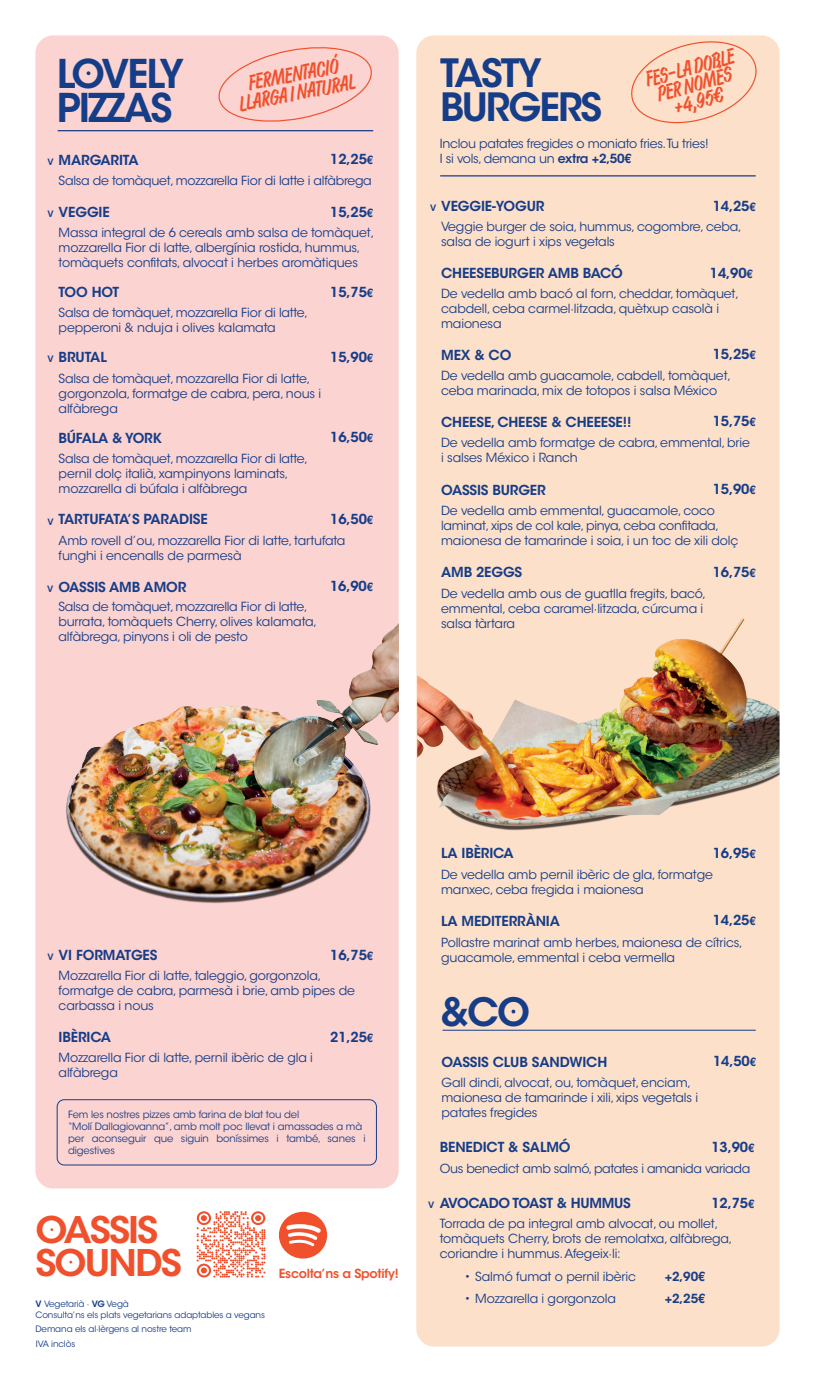
<style>
.page{position:relative;width:815px;height:1382px;background:#fff}
.page>*{position:absolute;margin:0;border:0;box-sizing:border-box;transform-origin:0 0}
.t1{font:600 39.38px/33.9px "ITC Avant Garde Std";letter-spacing:-.05em;color:#163d88}
.t2{font:600 38.75px/33.8px "ITC Avant Garde Std";letter-spacing:-.05em;color:#163d88}
.t3{font:600 36.5px/32.2px "ITC Avant Garde Std";letter-spacing:-.05em;color:#f0512c;scale:1.04 1}
.t4{font:18.75px/17.2px "Jaakko";color:#f0512c;text-align:center}
.t5{font:600 13.75px "ITC Avant Garde Std";letter-spacing:-.01em;color:#163d88}
.t6{font:12.5px/15px "ITC Avant Garde Std";letter-spacing:-.01em;color:#163d88}
.t7{font:600 12.5px "ITC Avant Garde Std";letter-spacing:-.02em;color:#f0512c}
.t8{font:600 12.5px "ITC Avant Garde Std";color:#163d88}
.t9{font:10px/12px "ITC Avant Garde Std";letter-spacing:-.01em;color:#163d88}
.t10{font:8.75px/11.2px "ITC Avant Garde Std";letter-spacing:-.01em;color:#163d88}
.t11{font:600 8.75px "ITC Avant Garde Std";color:#163d88}
.s1{font-size:8.75px}
.s2{font-size:11.25px}
.s3{font-weight:600}
</style>
<div class="page">
<div style="left:416px;top:35px;width:364px;height:1311px;background:#fde0ca;border-radius:18px"></div>
<img style="left:417px;top:605px;width:363px;height:243px">
<div style="left:35px;top:35px;width:364px;height:1153px;background:#fbd3d1;border-radius:18px"></div>
<img style="left:66px;top:599px;width:333px;height:309px">
<svg style="left:631px;top:41px;width:126px;height:83px"></svg>
<hr style="left:58px;top:130px;width:315px;height:1px;background:#163d88">
<hr style="left:440px;top:175px;width:316px;height:1px;background:#163d88">
<svg style="left:87px;top:71px;width:3px;height:4px"></svg>
<div style="left:57px;top:1099px;width:320px;height:66px;border:1px solid #163d88;border-radius:7px"></div>
<svg style="left:197px;top:1211px;width:68px;height:66px"></svg>
<svg style="left:279px;top:1212px;width:48px;height:46px"></svg>
<svg style="left:218px;top:47px;width:154px;height:75px"></svg>
<hr style="left:442px;top:1030px;width:314px;height:1px;background:#163d88">
<svg style="left:511px;top:1010px;width:4px;height:3px"></svg>
<h1 class="t1" style="left:57px;top:56px;width:129px">LOVELY<br>PIZZAS</h1>
<h3 class="t4" style="left:233px;top:77px;width:120px;line-height:18.8px;rotate:-11deg">FERMENTACIÓ<br>LLARGA I NATURAL</h3>
<p class="t5" style="left:47px;top:151px;width:93px"><span class="s1">V</span> MARGARITA</p>
<p class="t5" style="left:330px;top:151px;width:44px">12,25<span class="s2">€</span></p>
<p class="t6" style="left:59px;top:173px;width:315px">Salsa de tomàquet, mozzarella Fior di latte i alfàbrega</p>
<p class="t5" style="left:47px;top:203px;width:64px"><span class="s1">V</span> VEGGIE</p>
<p class="t5" style="left:330px;top:203px;width:44px">15,25<span class="s2">€</span></p>
<p class="t6" style="left:59px;top:225px;width:317px">Massa integral de 6 cereals amb salsa de tomàquet, mozzarella Fior di latte, albergínia rostida, hummus, tomàquets confitats, alvocat i herbes aromàtiques</p>
<p class="t5" style="left:59px;top:284px;width:62px">TOO HOT</p>
<p class="t5" style="left:330px;top:283px;width:44px">15,75<span class="s2">€</span></p>
<p class="t6" style="left:59px;top:305px;width:251px">Salsa de tomàquet, mozzarella Fior di latte, pepperoni &amp; nduja i olives kalamata</p>
<p class="t5" style="left:47px;top:349px;width:61px"><span class="s1">V</span> BRUTAL</p>
<p class="t5" style="left:330px;top:348px;width:44px">15,90<span class="s2">€</span></p>
<p class="t6" style="left:59px;top:371px;width:264px">Salsa de tomàquet, mozzarella Fior di latte, gorgonzola, formatge de cabra, pera, nous i alfàbrega</p>
<p class="t5" style="left:59px;top:429px;width:105px">BÚFALA &amp; YORK</p>
<p class="t5" style="left:330px;top:429px;width:44px">16,50<span class="s2">€</span></p>
<p class="t6" style="left:59px;top:451px;width:251px">Salsa de tomàquet, mozzarella Fior di latte, pernil dolç italià, xampinyons laminats, mozzarella di búfala i alfàbrega</p>
<p class="t5" style="left:47px;top:511px;width:162px"><span class="s1">V</span> TARTUFATA’S PARADISE</p>
<p class="t5" style="left:330px;top:511px;width:44px">16,50<span class="s2">€</span></p>
<p class="t6" style="left:59px;top:533px;width:288px">Amb rovell d’ou, mozzarella Fior di latte, tartufata funghi i encenalls de parmesà</p>
<p class="t5" style="left:47px;top:578px;width:141px"><span class="s1">V</span> OASSIS AMB AMOR</p>
<p class="t5" style="left:330px;top:577px;width:44px">16,90<span class="s2">€</span></p>
<p class="t6" style="left:58px;top:600px;width:260px">Salsa de tomàquet, mozzarella Fior di latte, burrata, tomàquets Cherry, olives kalamata, alfàbrega, pinyons i oli de pesto</p>
<h2 class="t2" style="left:440px;top:56px;width:164px">TASTY<br>BURGERS</h2>
<h3 class="t4" style="left:643px;top:72px;width:94px;rotate:-16deg">FES-LA DOBLE<br>PER NOMÉS +4,95€</h3>
<p class="t6" style="left:440px;top:136px;width:270px">Inclou patates fregides o moniato fries.Tu tries!<br>I si vols, demana un <span class="s3">extra +2,50€</span></p>
<p class="t5" style="left:441px;top:197px;width:105px">VEGGIE-YOGUR</p>
<p class="t5" style="left:713px;top:197px;width:44px">14,25<span class="s2">€</span></p>
<p class="t11" style="left:430px;top:202px;width:8px">V</p>
<p class="t6" style="left:441px;top:219px;width:302px">Veggie burger de soia, hummus, cogombre, ceba, salsa de iogurt i xips vegetals</p>
<p class="t5" style="left:441px;top:264px;width:183px">CHEESEBURGER AMB BACÓ</p>
<p class="t5" style="left:710px;top:264px;width:44px">14,90<span class="s2">€</span></p>
<p class="t6" style="left:441px;top:286px;width:299px">De vedella amb bacó al forn, cheddar, tomàquet, cabdell, ceba carmel·litzada, quètxup casolà i maionesa</p>
<p class="t5" style="left:441px;top:346px;width:72px">MEX &amp; CO</p>
<p class="t5" style="left:713px;top:345px;width:44px">15,25<span class="s2">€</span></p>
<p class="t6" style="left:441px;top:368px;width:291px">De vedella amb guacamole, cabdell, tomàquet, ceba marinada, mix de totopos i salsa México</p>
<p class="t5" style="left:441px;top:413px;width:192px">CHEESE, CHEESE &amp; CHEEESE!!</p>
<p class="t5" style="left:713px;top:413px;width:44px">15,75<span class="s2">€</span></p>
<p class="t6" style="left:441px;top:435px;width:310px">De vedella amb formatge de cabra, emmental, brie i salses México i Ranch</p>
<p class="t5" style="left:441px;top:481px;width:106px">OASSIS BURGER</p>
<p class="t5" style="left:713px;top:480px;width:44px">15,90<span class="s2">€</span></p>
<p class="t6" style="left:441px;top:504px;width:299px">De vedella amb emmental, guacamole, coco laminat, xips de col kale, pinya, ceba confitada, maionesa de tamarinde i soia, i un toc de xili dolç</p>
<p class="t5" style="left:441px;top:564px;width:83px">AMB 2EGGS</p>
<p class="t5" style="left:713px;top:563px;width:44px">16,75<span class="s2">€</span></p>
<p class="t6" style="left:441px;top:586px;width:267px">De vedella amb ous de guatlla fregits, bacó, emmental, ceba caramel·litzada, cúrcuma i salsa tàrtara</p>
<p class="t5" style="left:47px;top:946px;width:112px"><span class="s1">V</span> VI FORMATGES</p>
<p class="t5" style="left:330px;top:946px;width:44px">16,75<span class="s2">€</span></p>
<p class="t6" style="left:59px;top:968px;width:298px">Mozzarella Fior di latte, taleggio, gorgonzola, formatge de cabra, parmesà i brie, amb pipes de carbassa i nous</p>
<p class="t5" style="left:59px;top:1028px;width:54px">IBÈRICA</p>
<p class="t5" style="left:330px;top:1028px;width:44px">21,25<span class="s2">€</span></p>
<p class="t6" style="left:59px;top:1050px;width:256px">Mozzarella Fior di latte, pernil ibèric de gla i alfàbrega</p>
<p class="t9" style="left:68px;top:1108px;width:299px">Fem les nostres pizzes amb farina de blat tou del<br>“Molí Dallagiovanna”, amb molt poc llevat i amassades a mà per aconseguir que siguin boníssimes i també, sanes i digestives</p>
<h3 class="t3" style="left:35px;top:1214px;width:142px">OASSIS<br>SOUNDS</h3>
<p class="t10" style="left:35px;top:1298px;width:231px"><span class="s3">V</span> Vegetarià · <span class="s3">VG</span> Vegà<br>Consulta’ns els plats vegetarians adaptables a vegans</p>
<p class="t10" style="left:35px;top:1322px;width:158px;line-height:14.4px">Demana els al·lèrgens al nostre team<br>IVA inclòs</p>
<p class="t7" style="left:279px;top:1265px;width:121px">Escolta’ns a Spotify!</p>
<p class="t5" style="left:441px;top:845px;width:74px">LA IBÈRICA</p>
<p class="t5" style="left:713px;top:844px;width:44px">16,95<span class="s2">€</span></p>
<p class="t6" style="left:441px;top:867px;width:273px">De vedella amb pernil ibèric de gla, formatge manxec, ceba fregida i maionesa</p>
<p class="t5" style="left:441px;top:913px;width:120px">LA MEDITERRÀNIA</p>
<p class="t5" style="left:713px;top:911px;width:44px">14,25<span class="s2">€</span></p>
<p class="t6" style="left:441px;top:935px;width:303px">Pollastre marinat amb herbes, maionesa de cítrics, guacamole, emmental i ceba vermella</p>
<h2 class="t2" style="left:440px;top:995px;width:91px">&amp;CO</h2>
<p class="t5" style="left:441px;top:1053px;width:167px">OASSIS CLUB SANDWICH</p>
<p class="t5" style="left:713px;top:1052px;width:44px">14,50<span class="s2">€</span></p>
<p class="t6" style="left:441px;top:1075px;width:258px">Gall dindi, alvocat, ou, tomàquet, enciam, maionesa de tamarinde i xili, xips vegetals i patates fregides</p>
<p class="t5" style="left:440px;top:1139px;width:132px">BENEDICT &amp; SALMÓ</p>
<p class="t5" style="left:711px;top:1138px;width:44px">13,90<span class="s2">€</span></p>
<p class="t6" style="left:440px;top:1161px;width:312px">Ous benedict amb salmó, patates i amanida variada</p>
<p class="t5" style="left:428px;top:1194px;width:204px"><span class="s1">V</span> AVOCADO TOAST &amp; HUMMUS</p>
<p class="t5" style="left:711px;top:1194px;width:44px">12,75<span class="s2">€</span></p>
<p class="t6" style="left:440px;top:1217px;width:294px">Torrada de pa integral amb alvocat, ou mollet, tomàquets Cherry, brots de remolatxa, alfàbrega, coriandre i hummus. Afegeix·li:</p>
<p class="t6" style="left:465px;top:1269px;width:173px">• Salmó fumat o pernil ibèric</p>
<p class="t8" style="left:665px;top:1268px;width:42px">+2,90€</p>
<p class="t6" style="left:465px;top:1291px;width:153px">• Mozzarella i gorgonzola</p>
<p class="t8" style="left:665px;top:1290px;width:42px">+2,25€</p>
</div>
